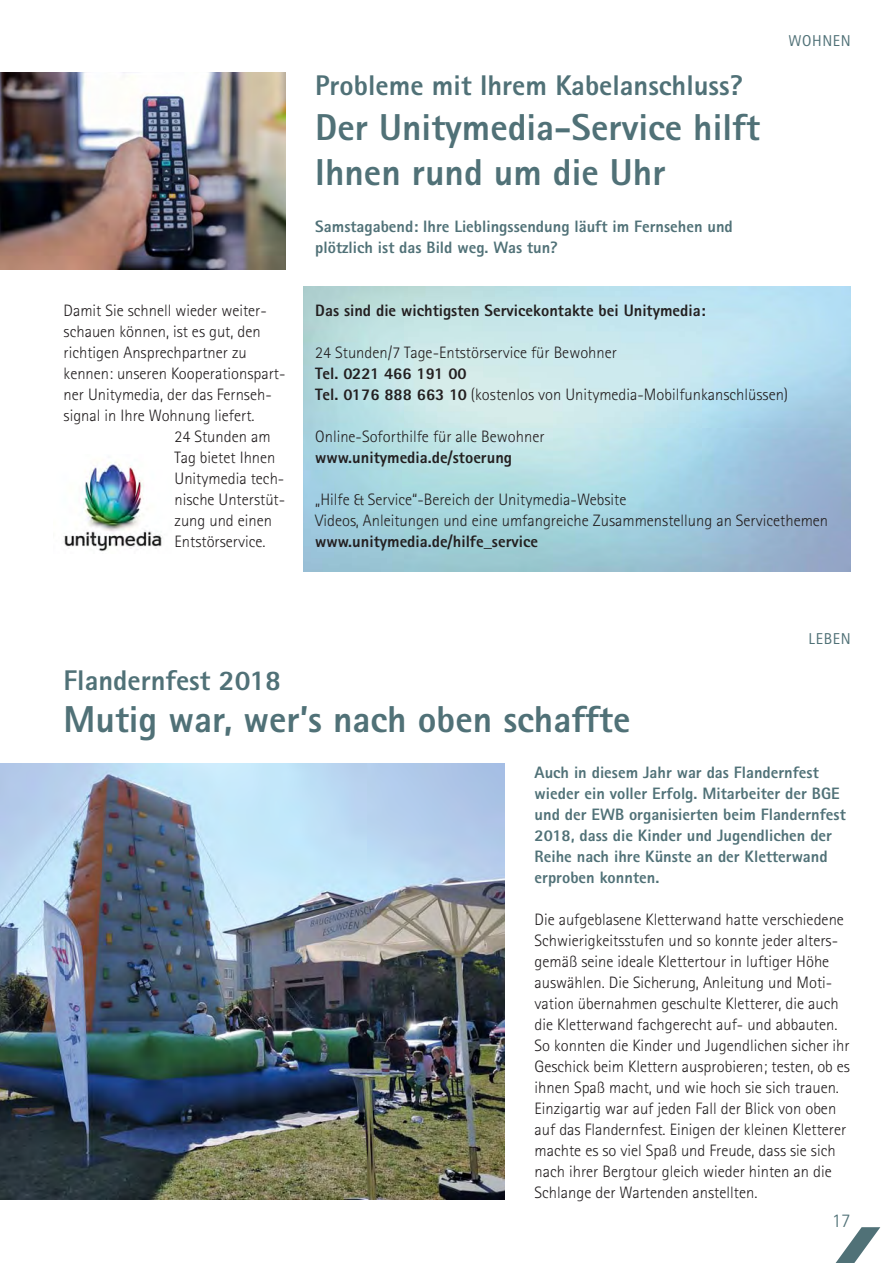
<style>
.page{position:relative;width:893px;height:1263px;background:#fff}
.page>*{position:absolute;margin:0;border:0;box-sizing:border-box;transform-origin:0 0}
.t1{font:800 37.5px/45px "AT Rotis Sans Serif";color:#507177}
.t2{font:800 28.5px "AT Rotis Sans Serif";color:#507177}
.t3{font:300 19.5px "AT Rotis Sans Serif";color:#507177}
.t4{font:300 16.5px/21px "AT Rotis Sans Serif";color:#231f20}
.t5{font:800 16.5px/21px "AT Rotis Sans Serif";color:#507177}
.t6{font:800 16.5px "AT Rotis Sans Serif";color:#231f20}
.t7{font:15.75px "AT Rotis Sans Serif";letter-spacing:.035em;color:#507177}
.s1{font-weight:800}
</style>
<div class="page">
<img style="left:0;top:763px;width:504px;height:436px">
<svg style="left:835px;top:1227px;width:45px;height:36px"></svg>
<img style="left:0;top:72px;width:285px;height:197px">
<img style="left:63px;top:462px;width:99px;height:90px">
<p class="t4" style="left:64px;top:301px;width:205px">Damit Sie schnell wieder weiter-</p>
<p class="t4" style="left:64px;top:322px;width:199px">schauen können, ist es gut, den</p>
<p class="t4" style="left:64px;top:343px;width:185px">richtigen Ansprechpartner zu</p>
<p class="t4" style="left:64px;top:364px;width:223px">kennen: unseren Kooperationspart-</p>
<p class="t4" style="left:64px;top:385px;width:210px">ner Unitymedia, der das Fernseh-</p>
<p class="t4" style="left:64px;top:406px;width:192px">signal in Ihre Wohnung liefert.</p>
<p class="t4" style="left:175px;top:427px;width:97px">24 Stunden am</p>
<p class="t4" style="left:175px;top:448px;width:102px">Tag bietet Ihnen</p>
<p class="t4" style="left:175px;top:469px;width:111px">Unitymedia tech-</p>
<p class="t4" style="left:175px;top:490px;width:112px">nische Unterstüt-</p>
<p class="t4" style="left:175px;top:511px;width:99px">zung und einen</p>
<p class="t4" style="left:175px;top:532px;width:93px">Entstörservice.</p>
<h2 class="t2" style="left:315px;top:74px;width:429px">Probleme mit Ihrem Kabelanschluss?</h2>
<h1 class="t1" style="left:315px;top:108px;width:446px">Der Unitymedia-Service hilft<br>Ihnen rund um die Uhr</h1>
<p class="t5" style="left:315px;top:217px;width:419px">Samstagabend: Ihre Lieblingssendung läuft im Fernsehen und plötzlich ist das Bild weg. Was tun?</p>
<p class="t7" style="left:788px;top:35px;width:64px">WOHNEN</p>
<p class="t6" style="left:315px;top:304px;width:392px">Das sind die wichtigsten Servicekontakte bei Unitymedia:</p>
<p class="t4" style="left:315px;top:343px;width:303px">24 Stunden/7 Tage-Entstörservice für Bewohner</p>
<p class="t4" style="left:315px;top:364px;width:474px"><span class="s1">Tel. 0221 466 191 00<br>Tel. 0176 888 663 10</span> (kostenlos von Unitymedia-Mobilfunkanschlüssen)</p>
<p class="t4" style="left:315px;top:427px;width:231px">Online-Soforthilfe für alle Bewohner</p>
<p class="t6" style="left:315px;top:451px;width:198px">www.unitymedia.de/stoerung</p>
<p class="t4" style="left:315px;top:490px;width:514px">„Hilfe &amp; Service“-Bereich der Unitymedia-Website<br>Videos, Anleitungen und eine umfangreiche Zusammenstellung an Servicethemen</p>
<p class="t6" style="left:315px;top:535px;width:224px">www.unitymedia.de/hilfe_service</p>
<p class="t7" style="left:808px;top:632px;width:44px">LEBEN</p>
<h2 class="t2" style="left:64px;top:669px;width:219px">Flandernfest 2018</h2>
<h1 class="t1" style="left:64px;top:700px;width:568px">Mutig war, wer’s nach oben schaffte</h1>
<p class="t5" style="left:534px;top:763px;width:313px">Auch in diesem Jahr war das Flandernfest wieder ein voller Erfolg. Mitarbeiter der BGE und der EWB organisierten beim Flandernfest 2018, dass die Kinder und Jugendlichen der Reihe nach ihre Künste an der Kletterwand erproben konnten.</p>
<p class="t4" style="left:534px;top:910px;width:317px">Die aufgeblasene Kletterwand hatte verschiedene Schwierigkeitsstufen und so konnte jeder alters&shy;gemäß seine ideale Klettertour in luftiger Höhe auswählen. Die Sicherung, Anleitung und Moti&shy;vation übernahmen geschulte Kletterer, die auch die Kletterwand fachgerecht auf- und abbauten.<br>So konnten die Kinder und Jugendlichen sicher ihr Geschick beim Klettern ausprobieren; testen, ob es ihnen Spaß macht, und wie hoch sie sich trauen.<br>Einzigartig war auf jeden Fall der Blick von oben auf das Flandernfest. Einigen der kleinen Kletterer machte es so viel Spaß und Freude, dass sie sich nach ihrer Bergtour gleich wieder hinten an die Schlange der Wartenden anstellten.</p>
<p class="t3" style="left:831px;top:1214px;width:20px">17</p>
</div>
